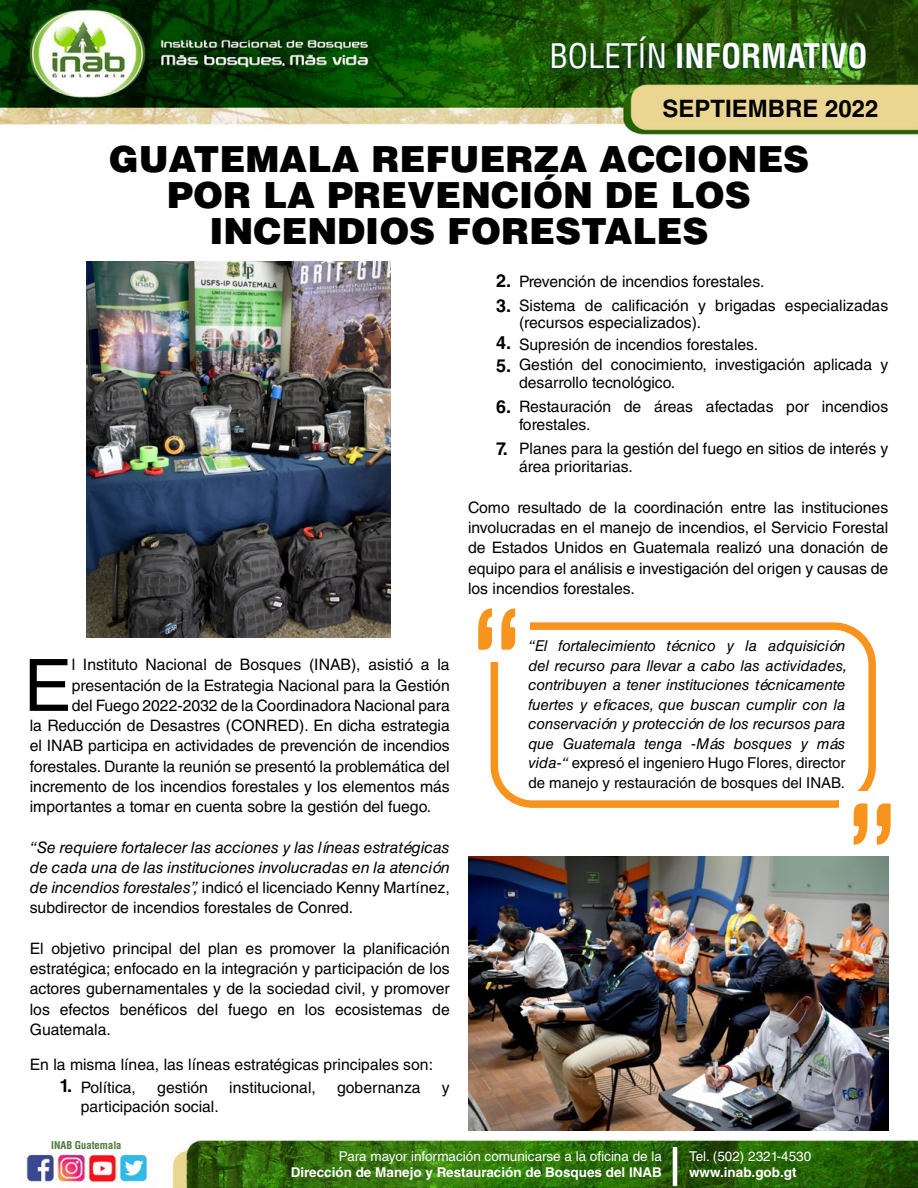
<style>
.page{position:relative;width:918px;height:1188px;background:#fff}
.page>*{position:absolute;margin:0;border:0;box-sizing:border-box;transform-origin:0 0}
.t1{font:72.15px "Helvetica LT Std";color:#000}
.t2{font:900 36px/36px "Helvetica LT Std";color:#000;text-align:center}
.t3{font:700 condensed 33px "Helvetica LT Std";color:#fff}
.t4{font:700 24px "Helvetica LT Std";color:#000}
.t5{font:700 18px "Helvetica LT Std";color:#000}
.t6{font:15.75px/20.2px "Helvetica LT Std";color:#000}
.t7{font:italic 15.75px/20.2px "Helvetica LT Std";color:#000;text-align:justify}
.t8{font:italic 15px/19.5px "Helvetica LT Std";color:#000}
.t9{font:13.5px "Helvetica LT Std";color:#fff}
.t10{font:700 13.5px "Helvetica LT Std";color:#fff}
.t11{font:700 condensed 10.5px "Helvetica LT Std";color:#4c7637}
.s1{font-weight:400}
.s2{font-style:normal}
</style>
<div class="page">
<img style="left:0;top:0;width:918px;height:1188px">
<svg style="left:550px;top:39px;width:314px;height:32px;background:#215812"></svg>
<hr style="left:673px;top:1147px;width:4px;height:39px;background:#fff">
<div style="left:491px;top:622px;width:385px;height:186px;border:8px solid #f7941e;border-radius:38px"></div>
<div style="left:468px;top:602px;width:61px;height:60px;background:#fff"></div>
<svg style="left:501px;top:608px;width:14px;height:42px"></svg>
<svg style="left:478px;top:608px;width:14px;height:42px"></svg>
<div style="left:839px;top:791px;width:62px;height:60px;background:#fff"></div>
<svg style="left:854px;top:803px;width:13px;height:42px"></svg>
<svg style="left:877px;top:803px;width:14px;height:42px"></svg>
<img style="left:468px;top:857px;width:420px;height:274px">
<img style="left:86px;top:261px;width:304px;height:377px">
<h3 class="t3" style="left:550px;top:35px;width:320px"><span class="s1">BOLETÍN</span> INFORMATIVO</h3>
<h3 class="t4" style="left:663px;top:94px;width:218px">SEPTIEMBRE 2022</h3>
<h2 class="t2" style="left:109px;top:140px;width:702px">GUATEMALA REFUERZA ACCIONES<br>POR LA PREVENCIÓN DE LOS<br>INCENDIOS FORESTALES</h2>
<h1 class="t1" style="left:24px;top:644px;width:50px">E</h1>
<p class="t6" style="left:72px;top:655px;width:380px">l Instituto Nacional de Bosques (INAB), asistió a la</p>
<p class="t6" style="left:72px;top:675px;width:380px">presentación de la Estrategia Nacional para la Gestión</p>
<p class="t6" style="left:72px;top:695px;width:380px">del Fuego 2022-2032 de la Coordinadora Nacional para</p>
<p class="t6" style="left:30px;top:715px;width:422px">la Reducción de Desastres (CONRED). En dicha estrategia</p>
<p class="t6" style="left:30px;top:736px;width:422px">el INAB participa en actividades de prevención de incendios</p>
<p class="t6" style="left:30px;top:756px;width:421px">forestales. Durante la reunión se presentó la problemática del</p>
<p class="t6" style="left:30px;top:776px;width:422px">incremento de los incendios forestales y los elementos más</p>
<p class="t6" style="left:30px;top:796px;width:403px">importantes a tomar en cuenta sobre la gestión del fuego.</p>
<p class="t7" style="left:30px;top:837px;width:422px">“Se requiere fortalecer las acciones y las líneas estratégicas de cada una de las instituciones involucradas en la atención de incendios forestales”, <span class="s2">indicó el licenciado Kenny Martínez, subdirector de incendios forestales de Conred.</span></p>
<p class="t6" style="left:30px;top:938px;width:422px;text-align:justify">El objetivo principal del plan es promover la planificación estratégica; enfocado en la integración y participación de los actores gubernamentales y de la sociedad civil, y promover los efectos benéficos del fuego en los ecosistemas de Guatemala.</p>
<p class="t6" style="left:81px;top:1053px;width:354px;line-height:22.5px;text-indent:-51px">En la misma línea, las líneas estratégicas principales son:<br>Política,</p>
<p class="t5" style="left:60px;top:1074px;width:14px">1.</p>
<p class="t6" style="left:157px;top:1077px;width:52px">gestión</p>
<p class="t6" style="left:229px;top:1077px;width:88px">institucional,</p>
<p class="t6" style="left:337px;top:1077px;width:85px">gobernanza</p>
<p class="t6" style="left:442px;top:1077px;width:9px">y</p>
<p class="t6" style="left:81px;top:1096px;width:140px">participación social.</p>
<p class="t5" style="left:496px;top:269px;width:17px">2.</p>
<p class="t6" style="left:519px;top:270px;width:371px;line-height:24px">Prevención de incendios forestales.<br>Sistema de calificación y brigadas especializadas</p>
<p class="t6" style="left:519px;top:311px;width:241px;line-height:22.5px">(recursos especializados).<br>Supresión de incendios forestales.</p>
<p class="t6" style="left:519px;top:356px;width:371px;line-height:18px">Gestión del conocimiento, investigación aplicada y desarrollo tecnológico.</p>
<p class="t6" style="left:519px;top:398px;width:371px;line-height:18px">Restauración de áreas afectadas por incendios forestales.</p>
<p class="t6" style="left:519px;top:440px;width:371px;line-height:18px">Planes para la gestión del fuego en sitios de interés y área prioritarias.</p>
<p class="t6" style="left:468px;top:497px;width:422px;text-align:justify">Como resultado de la coordinación entre las instituciones involucradas en el manejo de incendios, el Servicio Forestal de Estados Unidos en Guatemala realizó una donación de equipo para el análisis e investigación del origen y causas de los incendios forestales.</p>
<p class="t5" style="left:496px;top:295px;width:17px">3.</p>
<p class="t5" style="left:496px;top:332px;width:17px">4.</p>
<p class="t5" style="left:496px;top:354px;width:17px">5.</p>
<p class="t5" style="left:496px;top:396px;width:17px">6.</p>
<p class="t5" style="left:496px;top:437px;width:13px">7.</p>
<p class="t8" style="left:528px;top:636px;width:320px">“El fortalecimiento técnico y la adquisición del recurso para llevar a cabo las actividades, contribuyen a tener instituciones técnicamente fuertes y eficaces, que buscan cumplir con la conservación y protección de los recursos para que Guatemala tenga -Más bosques y más vida-“ <span class="s2">expresó el ingeniero Hugo Flores, director de manejo y restauración de bosques del INAB.</span></p>
<p class="t11" style="left:51px;top:1139px;width:72px">INAB Guatemala</p>
<p class="t9" style="left:339px;top:1148px;width:325px">Para mayor información comunicarse a la oficina de la</p>
<p class="t10" style="left:291px;top:1164px;width:373px">Dirección de Manejo y Restauración de Bosques del INAB</p>
<p class="t9" style="left:689px;top:1148px;width:124px">Tel. (502) 2321-4530</p>
<p class="t10" style="left:689px;top:1164px;width:109px">www.inab.gob.gt</p>
</div>
